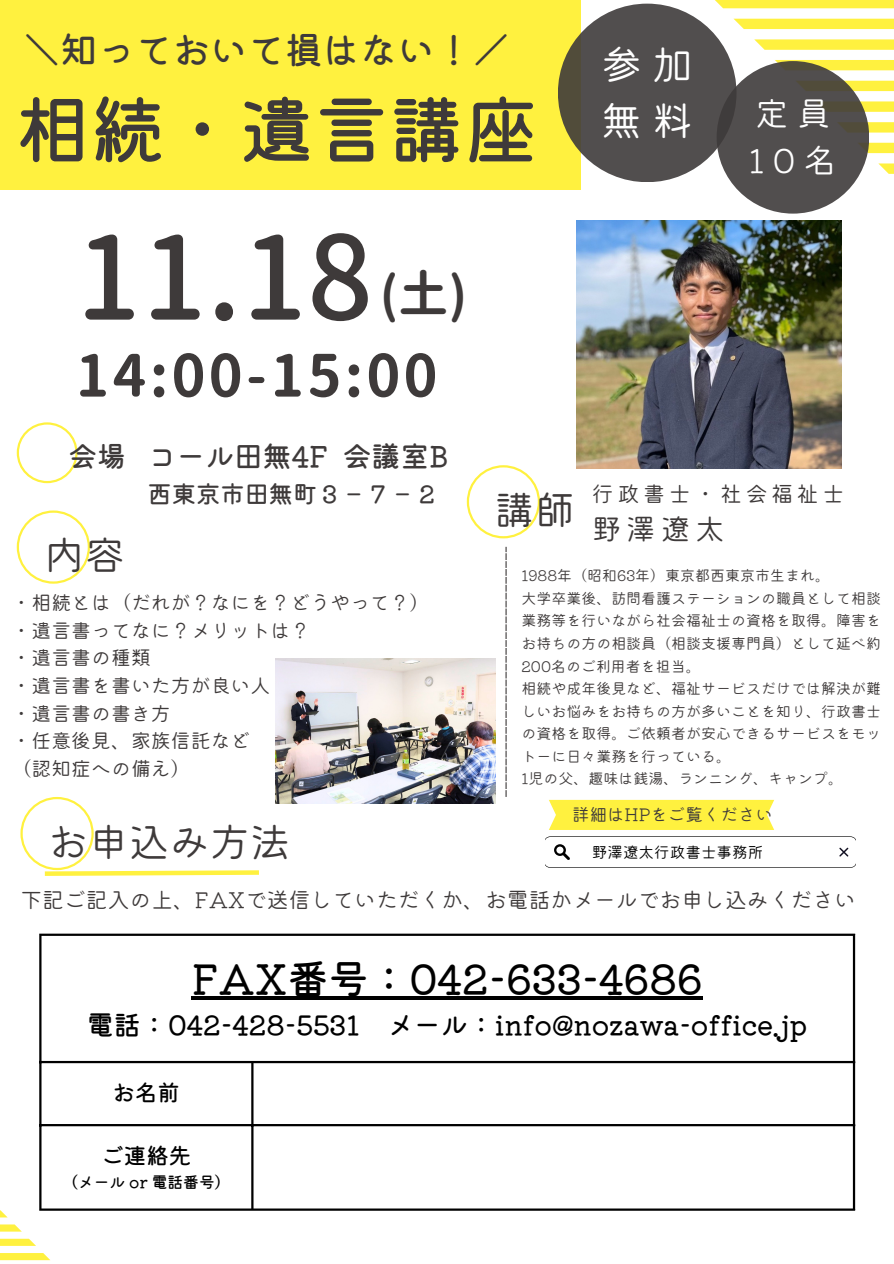
<style>
.page{position:relative;width:894px;height:1264px;background:#fff}
.page>*{position:absolute;margin:0;border:0;box-sizing:border-box;transform-origin:0 0}
.t1{font:500 115.5px "Gen Jyuu Gothic";color:#3e3a3a}
.t2{font:74.55px "Mamelon 5 Hi Regular";color:#3e3a3a}
.t3{font:700 57.75px "Gen Jyuu Gothic";letter-spacing:.055em;color:#3e3a3a}
.t4{font:700 49.8px "Gen Jyuu Gothic";color:#3e3a3a}
.t5{font:40.95px "Mamelon 3 Hi Regular";color:#fff}
.t6{font:40.5px "Mamelon 5 Hi Regular";color:#000}
.t7{font:40.5px "Mamelon 3 Hi Regular";color:#3e3a3a}
.t8{font:37.5px "Mamelon 5 Hi Regular";color:#3e3a3a}
.t9{font:33.6px/46.2px "Mamelon 3 Hi Regular";color:#fff}
.t10{font:29.55px "Mamelon 3 Hi Regular";color:#3e3a3a}
.t11{font:28.8px "Mamelon 5 Hi Regular";color:#3e3a3a}
.t12{font:27px "Mamelon 5 Hi Regular";color:#000}
.t13{font:24.3px "Mamelon 5 Hi Regular";color:#3e3a3a}
.t14{font:22.5px "Mamelon 5 Hi Regular";color:#000}
.t15{font:22.05px "Mamelon 3 Hi Regular";letter-spacing:.16em;color:#3e3a3a}
.t16{font:21.75px "Mamelon 3 Hi Regular";color:#3e3a3a}
.t17{font:19.95px "Mamelon 3 Hi Regular";color:#3e3a3a}
.t18{font:17.55px "Mamelon 3 Hi Regular";color:#3e3a3a}
.t19{font:15.75px "Mamelon 5 Hi Regular";color:#000}
.t20{font:15.6px "Mamelon 3 Hi Regular";color:#000}
.t21{font:15px/22.5px "Mamelon 3 Hi Regular";color:#3e3a3a;text-align:justify}
</style>
<div class="page">
<svg style="left:0;top:1210px;width:7px;height:7px"></svg>
<svg style="left:0;top:1224px;width:21px;height:7px"></svg>
<svg style="left:0;top:1238px;width:35px;height:7px"></svg>
<svg style="left:0;top:1253px;width:50px;height:7px"></svg>
<svg style="left:878px;top:163px;width:15px;height:11px"></svg>
<svg style="left:868px;top:143px;width:25px;height:10px"></svg>
<svg style="left:868px;top:122px;width:25px;height:11px"></svg>
<svg style="left:860px;top:101px;width:33px;height:11px"></svg>
<svg style="left:845px;top:81px;width:48px;height:10px"></svg>
<svg style="left:775px;top:60px;width:118px;height:10px"></svg>
<svg style="left:754px;top:39px;width:139px;height:11px;background:#fff250"></svg>
<div style="left:734px;top:19px;width:159px;height:10px;background:#fff13f"></div>
<svg style="left:715px;top:0;width:178px;height:8px"></svg>
<svg style="left:505px;top:547px;width:1px;height:250px"></svg>
<img style="left:576px;top:220px;width:265px;height:248px">
<div style="left:0;top:0;width:580px;height:190px;background:#fff13f"></div>
<div style="left:557px;top:4px;width:179px;height:178px;background:linear-gradient(to right,#565245,#4f4c52);border-radius:50%"></div>
<svg style="left:466px;top:465px;width:74px;height:73px"></svg>
<svg style="left:17px;top:422px;width:61px;height:61px"></svg>
<svg style="left:17px;top:510px;width:73px;height:73px"></svg>
<svg style="left:20px;top:797px;width:239px;height:79px"></svg>
<hr style="left:192px;top:996px;width:510px;height:3px;background:#000">
<hr style="left:39px;top:935px;width:2px;height:273px;background:#000">
<hr style="left:251px;top:1063px;width:2px;height:145px;background:#000">
<hr style="left:852px;top:935px;width:2px;height:273px;background:#000">
<hr style="left:39px;top:933px;width:815px;height:2px;background:#000">
<hr style="left:39px;top:1060px;width:815px;height:3px;background:#000">
<hr style="left:39px;top:1123px;width:815px;height:3px;background:#000">
<hr style="left:39px;top:1208px;width:815px;height:2px;background:#000">
<svg style="left:716px;top:61px;width:153px;height:153px;background:#514e4c"></svg>
<div style="left:549px;top:799px;width:225px;height:31px;background:#fff13f"></div>
<svg style="left:545px;top:836px;width:310px;height:31px"></svg>
<img style="left:275px;top:658px;width:220px;height:145px">
<p class="t8" style="left:23px;top:31px;width:488px">＼知っておいて損はない！／</p>
<p class="t2" style="left:16px;top:92px;width:524px">相続・遺言講座</p>
<p class="t1" style="left:75px;top:195px;width:299px">11.18</p>
<p class="t3" style="left:75px;top:334px;width:363px">14:00-15:00</p>
<p class="t4" style="left:380px;top:259px;width:89px">(土)</p>
<p class="t5" style="left:601px;top:44px;width:93px">参加</p>
<p class="t5" style="left:601px;top:100px;width:93px">無料</p>
<p class="t9" style="left:748px;top:90px;width:90px">定員<br>10名</p>
<p class="t11" style="left:68px;top:441px;width:381px">会場 コール田無4F 会議室B</p>
<p class="t13" style="left:147px;top:481px;width:293px">西東京市田無町３−７−２</p>
<p class="t7" style="left:44px;top:535px;width:82px">内容</p>
<p class="t17" style="left:12px;top:592px;width:419px">・相続とは（だれが？なにを？どうやって？）</p>
<p class="t17" style="left:12px;top:620px;width:300px">・遺言書ってなに？メリットは？</p>
<p class="t17" style="left:12px;top:647px;width:141px">・遺言書の種類</p>
<p class="t17" style="left:12px;top:675px;width:257px">・遺言書を書いた方が良い人</p>
<p class="t17" style="left:12px;top:703px;width:157px">・遺言書の書き方</p>
<p class="t17" style="left:12px;top:730px;width:240px">・任意後見、家族信託など</p>
<p class="t17" style="left:12px;top:758px;width:181px">（認知症への備え）</p>
<p class="t7" style="left:48px;top:821px;width:244px">お申込み方法</p>
<p class="t7" style="left:494px;top:489px;width:82px">講師</p>
<p class="t15" style="left:591px;top:482px;width:249px">行政書士・社会福祉士</p>
<p class="t10" style="left:591px;top:514px;width:134px">野澤遼太</p>
<p class="t21" style="left:521px;top:564px;width:310px">1988年（昭和63年）東京都西東京市生まれ。</p>
<p class="t21" style="left:521px;top:587px;width:361px">大学卒業後、訪問看護ステーションの職員として相談業務等を行いながら社会福祉士の資格を取得。障害をお持ちの方の相談員（相談支援専門員）として延べ約200名のご利用者を担当。</p>
<p class="t21" style="left:521px;top:677px;width:361px;text-align:left">相続や成年後見など、福祉サービスだけでは解決が難しいお悩みをお持ちの方が多いことを知り、行政書士の資格を取得。ご依頼者が安心できるサービスをモットーに日々業務を行っている。</p>
<p class="t21" style="left:521px;top:767px;width:323px">1児の父、趣味は銭湯、ランニング、キャンプ。</p>
<p class="t18" style="left:572px;top:805px;width:202px">詳細はHPをご覧ください</p>
<p class="t20" style="left:591px;top:844px;width:173px">野澤遼太行政書士事務所</p>
<p class="t16" style="left:20px;top:889px;width:836px">下記ご記入の上、FAXで送信していただくか、お電話かメールでお申し込みください</p>
<p class="t6" style="left:192px;top:958px;width:512px">FAX番号：042-633-4686</p>
<p class="t12" style="left:87px;top:1011px;width:721px">電話：042-428-5531 メール：info@nozawa-office.jp</p>
<p class="t14" style="left:113px;top:1081px;width:69px">お名前</p>
<p class="t14" style="left:101px;top:1144px;width:91px">ご連絡先</p>
<p class="t19" style="left:62px;top:1173px;width:170px">（メール or 電話番号）</p>
</div>
